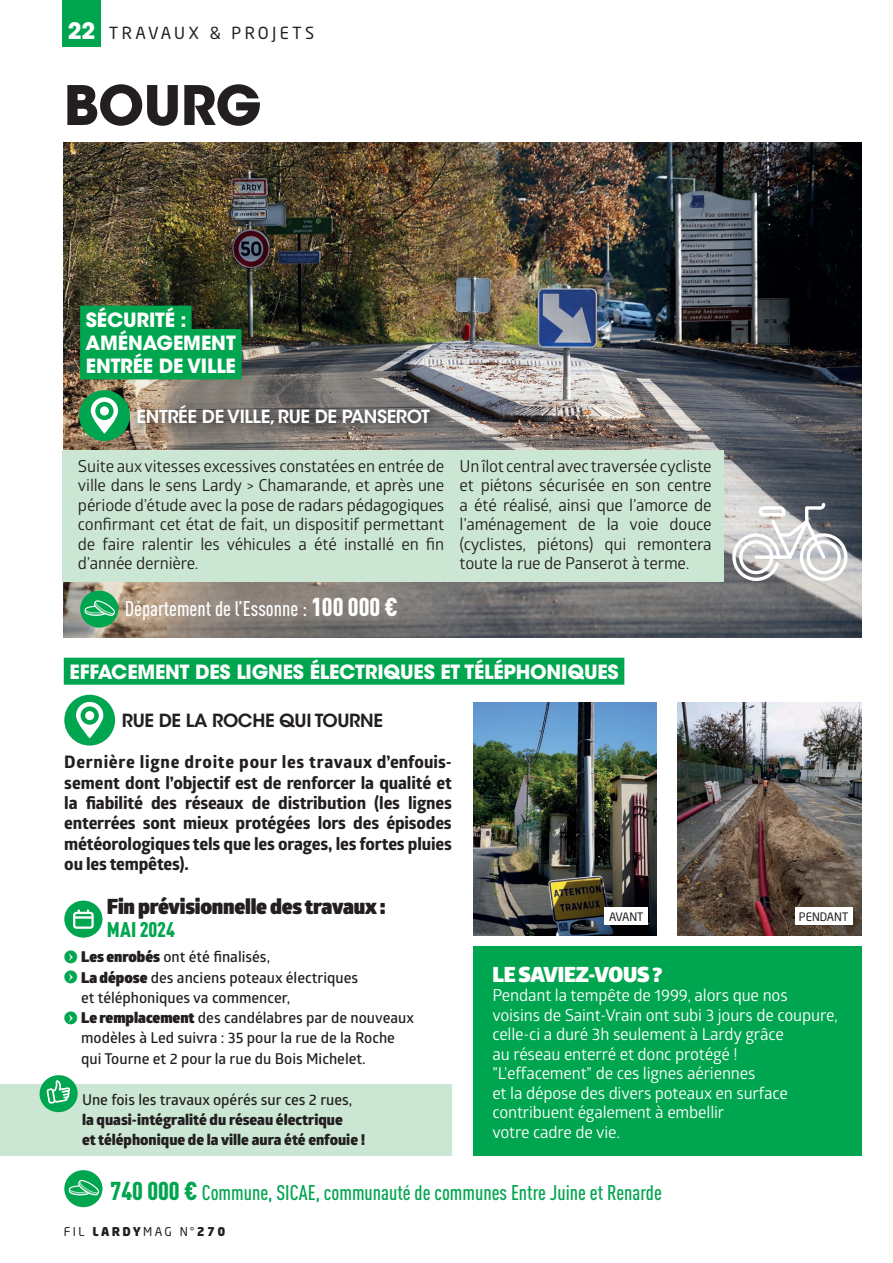
<style>
.page{position:relative;width:893px;height:1263px;background:#fff}
.page>*{position:absolute;margin:0;border:0;box-sizing:border-box;transform-origin:0 0}
.t1{font:700 54px "ITC Avant Garde Std";letter-spacing:-.01em;color:#231f20}
.t2{font:500 condensed 21px "DIN Pro";color:#00a54f}
.t3{font:500 condensed 21px "DIN Pro";color:#fff}
.t4{font:900 21px "Glober";letter-spacing:-.01em;color:#231f20}
.t5{font:900 21px "Glober";letter-spacing:-.01em;color:#fff}
.t6{font:900 condensed 21px "DIN Pro";letter-spacing:-.01em;color:#00a54f}
.t7{font:700 19.5px/23.4px "ITC Avant Garde Std";letter-spacing:-.01em;color:#fff}
.t8{font:600 18px "ITC Avant Garde Std";letter-spacing:-.02em;color:#fff}
.t9{font:600 18px "ITC Avant Garde Std";letter-spacing:-.02em;color:#231f20}
.t10{font:700 17.25px/20.2px "Globerx";letter-spacing:-.01em;color:#231f20;text-align:justify}
.t11{font:16.5px/19.5px "Glober";letter-spacing:-.01em;color:#231f20;text-align:justify}
.t12{font:16.5px/19.5px "Glober";letter-spacing:-.01em;color:#fff}
.t13{font:16.5px "Neo Sans Pro Grk";letter-spacing:.2em;color:#231f20}
.t14{font:600 15px/20.2px "Glober";color:#231f20}
.t15{font:800 15px/20.2px "Glober";color:#231f20}
.t16{font:12px "Neo Sans Pro Grk";letter-spacing:.2em;color:#231f20}
.t17{font:11.55px "Neo Sans Pro Grk";letter-spacing:-.01em;color:#231f20}
.s1{font-family:"ITC Avant Garde Std";font-weight:700;font-size:22.5px;color:#fff}
.s2{font-weight:900;font-size:25.5px}
.s3{color:#00a54f}
.s4{font-weight:900}
</style>
<div class="page">
<img style="left:64px;top:142px;width:797px;height:496px">
<div style="left:62px;top:450px;width:661px;height:131px;background:#cbe6d3"></div>
<div style="left:132px;top:400px;width:310px;height:35px;background:#231f20;opacity:.75"></div>
<div style="left:79px;top:390px;width:51px;height:51px;background:#00a54f;border-radius:50%"></div>
<svg style="left:91px;top:397px;width:27px;height:37px"></svg>
<div style="left:64px;top:695px;width:51px;height:50px;background:#00a54f;border-radius:50%"></div>
<svg style="left:76px;top:702px;width:27px;height:36px"></svg>
<div style="left:473px;top:946px;width:388px;height:210px;background:#00a54f"></div>
<div style="left:0;top:1084px;width:452px;height:72px;background:#cbe6d3"></div>
<div style="left:64px;top:900px;width:38px;height:38px;background:#00a54f;border-radius:50%"></div>
<svg style="left:73px;top:909px;width:21px;height:20px"></svg>
<div style="left:80px;top:306px;width:112px;height:27px;background:#00a54f"></div>
<div style="left:80px;top:329px;width:162px;height:27px;background:#00a54f"></div>
<div style="left:80px;top:352px;width:162px;height:27px;background:#00a54f"></div>
<div style="left:64px;top:658px;width:560px;height:27px;background:#00a54f"></div>
<div style="left:80px;top:590px;width:38px;height:38px;background:#00a54f;border-radius:50%"></div>
<svg style="left:85px;top:600px;width:30px;height:16px"></svg>
<div style="left:64px;top:1170px;width:38px;height:37px;background:#00a54f;border-radius:50%"></div>
<svg style="left:69px;top:1180px;width:32px;height:15px"></svg>
<img style="left:678px;top:702px;width:183px;height:233px">
<img style="left:473px;top:702px;width:183px;height:233px">
<div style="left:795px;top:907px;width:58px;height:18px;background:#fff"></div>
<div style="left:605px;top:907px;width:43px;height:18px;background:#fff"></div>
<svg style="left:39px;top:1075px;width:39px;height:38px"></svg>
<div style="left:63px;top:0;width:38px;height:47px;background:#00a54f"></div>
<svg style="left:732px;top:503px;width:115px;height:78px"></svg>
<p class="t13" style="left:68px;top:23px;width:248px"><span class="s1">22</span> TRAVAUX &amp; PROJETS</p>
<h1 class="t1" style="left:64px;top:70px;width:199px">BOURG</h1>
<p class="t7" style="left:85px;top:308px;width:152px">SÉCURITÉ :<br>AMÉNAGEMENT<br>ENTRÉE DE VILLE</p>
<p class="t8" style="left:137px;top:405px;width:295px">ENTRÉE DE VILLE, RUE DE PANSEROT</p>
<p class="t11" style="left:78px;top:456px;width:368px">Suite aux vitesses excessives constatées en entrée de ville dans le sens Lardy &gt; Chamarande, et après une période d’étude avec la pose de radars pédagogiques confirmant cet état de fait, un dispositif permettant de faire ralentir les véhicules a été installé en fin d’année dernière.</p>
<p class="t3" style="left:125px;top:593px;width:275px">Département de l’Essonne : <span class="s2">100 000 €</span></p>
<p class="t11" style="left:460px;top:456px;width:254px">Un îlot central avec traversée cycliste et piétons sécurisée en son centre a été réalisé, ainsi que l’amorce de l’aménagement de la voie douce (cyclistes, piétons) qui remontera toute la rue de Panserot à terme.</p>
<p class="t7" style="left:70px;top:660px;width:551px">EFFACEMENT DES LIGNES ÉLECTRIQUES ET TÉLÉPHONIQUES</p>
<p class="t9" style="left:122px;top:709px;width:263px">RUE DE LA ROCHE QUI TOURNE</p>
<p class="t10" style="left:64px;top:752px;width:389px">Dernière ligne droite pour les travaux d’enfouis&shy;sement dont l’objectif est de renforcer la qualité et la fiabilité des réseaux de distribution (les lignes enterrées sont mieux protégées lors des épisodes météorologiques tels que les orages, les fortes pluies ou les tempêtes).</p>
<p class="t4" style="left:107px;top:890px;width:280px">Fin prévisionnelle des travaux :</p>
<p class="t6" style="left:107px;top:913px;width:69px">MAI 2024</p>
<p class="t14" style="left:64px;top:946px;width:207px"><span class="s3">◆</span> <span class="s4">Les enrobés</span> ont été finalisés,</p>
<p class="t14" style="left:81px;top:967px;width:278px;text-indent:-17px"><span class="s3">◆</span> <span class="s4">La dépose</span> des anciens poteaux électriques et téléphoniques va commencer,</p>
<p class="t14" style="left:81px;top:1007px;width:334px;text-indent:-17px"><span class="s3">◆</span> <span class="s4">Le remplacement</span> des candélabres par de nouveaux modèles à Led suivra : 35 pour la rue de la Roche qui Tourne et 2 pour la rue du Bois Michelet.</p>
<p class="t14" style="left:82px;top:1089px;width:272px">Une fois les travaux opérés sur ces 2 rues,</p>
<p class="t15" style="left:82px;top:1109px;width:285px">la quasi-intégralité du réseau électrique<br>et téléphonique de la ville aura été enfouie !</p>
<p class="t17" style="left:609px;top:909px;width:36px">AVANT</p>
<p class="t17" style="left:799px;top:909px;width:51px">PENDANT</p>
<p class="t5" style="left:492px;top:958px;width:172px">LE SAVIEZ-VOUS ?</p>
<p class="t12" style="left:492px;top:985px;width:347px">Pendant la tempête de 1999, alors que nos voisins de Saint-Vrain ont subi 3 jours de coupure, celle-ci a duré 3h seulement à Lardy grâce<br>au réseau enterré et donc protégé ! "L'effacement" de ces lignes aériennes<br>et la dépose des divers poteaux en surface contribuent également à embellir<br>votre cadre de vie.</p>
<p class="t2" style="left:111px;top:1176px;width:553px"><span class="s2">740 000 €</span> Commune, SICAE, communauté de communes Entre Juine et Renarde</p>
<p class="t16" style="left:64px;top:1224px;width:163px">FIL <span class="s4">LARDY</span>MAG N°<span class="s4">270</span></p>
</div>
